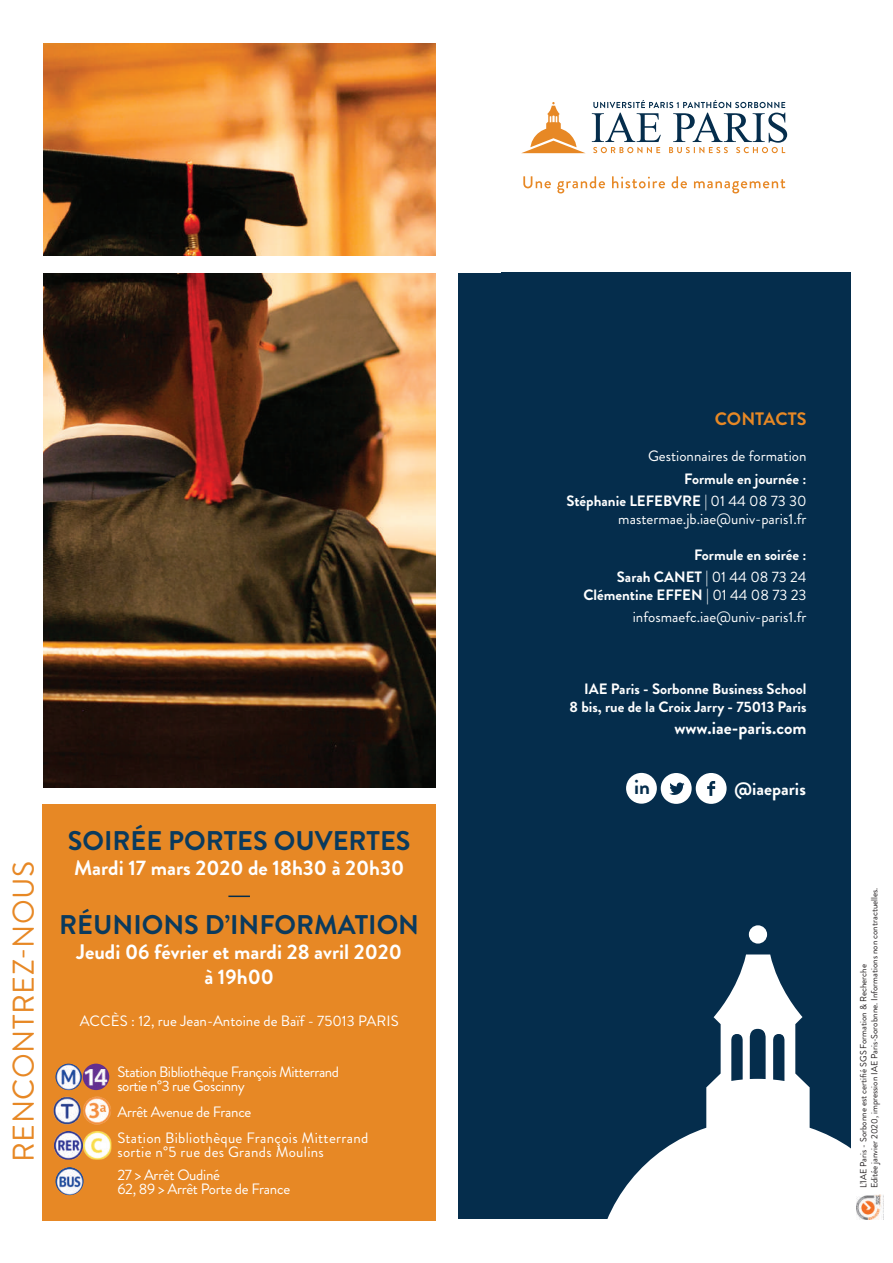
<style>
.page{position:relative;width:893px;height:1263px;background:#fff}
.page>*{position:absolute;margin:0;border:0;box-sizing:border-box;transform-origin:0 0}
.t1{font:30px "Brandon Grotesque";letter-spacing:.02em;color:#e78825}
.t2{font:700 27px "Brandon Grotesque";color:#0a3a5d}
.t3{font:700 21px/25.2px "Brandon Grotesque";color:#fff;text-align:center}
.t4{font:700 21px "Brandon Grotesque";color:#052d4c}
.t5{font:700 18px "Brandon Grotesque";color:#fff}
.t6{font:700 18px "Brandon Grotesque";color:#e78825}
.t7{font:15px/22.2px "Brandon Grotesque";color:#fff;text-align:right}
.t8{font:700 15px/22.2px "Brandon Grotesque";color:#fff;text-align:right}
.t9{font:15px/26.5px "Brandon Grotesque";letter-spacing:.02em;color:#fff}
.t10{font:15px/13.5px "Brandon Grotesque";letter-spacing:-.03em;color:#fff}
.t11{font:15px "Brandon Grotesque";letter-spacing:-.02em;color:#fff}
.t12{font:9px/10.8px "Brandon Grotesque";color:#231f20}
.s1{font-weight:400}
.s2{font-weight:700}
</style>
<div class="page">
<div style="left:458px;top:273px;width:392px;height:946px;background:#052d4c"></div>
<div style="left:749px;top:925px;width:18px;height:18px;background:#fff;border-radius:50%"></div>
<svg style="left:607px;top:954px;width:277px;height:266px;fill:#fff"></svg>
<div style="left:43px;top:804px;width:393px;height:416px;background:#e78825"></div>
<img style="left:856px;top:1194px;width:28px;height:25px">
<svg style="left:661px;top:773px;width:66px;height:31px"></svg>
<div style="left:626px;top:773px;width:31px;height:31px;background:#fff;border-radius:50%"></div>
<img style="left:53px;top:1096px;width:58px;height:29px">
<img style="left:54px;top:1131px;width:57px;height:29px">
<img style="left:55px;top:1167px;width:29px;height:28px;border-radius:14px">
<hr style="left:228px;top:895px;width:22px;height:2px;background:#052d4c">
<img style="left:55px;top:1063px;width:27px;height:27px;border-radius:13px">
<img style="left:83px;top:1063px;width:26px;height:27px;border-radius:13px">
<img style="left:43px;top:43px;width:392px;height:745px">
<div style="left:43px;top:256px;width:457px;height:17px;background:#fff"></div>
<svg style="left:592px;top:100px;width:195px;height:53px"></svg>
<svg style="left:522px;top:102px;width:63px;height:51px"></svg>
<svg style="left:523px;top:176px;width:262px;height:17px"></svg>
<h1 class="t1" style="left:3px;top:1162px;width:303px;rotate:-90deg">RENCONTREZ-NOUS</h1>
<h2 class="t2" style="left:68px;top:822px;width:344px">SOIRÉE PORTES OUVERTES</h2>
<h3 class="t3" style="left:74px;top:856px;width:332px">Mardi 17 mars 2020 de 18h30 à 20h30</h3>
<h2 class="t2" style="left:59px;top:905px;width:361px">RÉUNIONS D’INFORMATION</h2>
<h3 class="t3" style="left:76px;top:939px;width:327px">Jeudi 06 février et mardi 28 avril 2020 à 19h00</h3>
<p class="t7" style="left:80px;top:1010px;width:320px">ACCÈS : 12, rue Jean-Antoine de Baïf - 75013 PARIS</p>
<p class="t10" style="left:117px;top:1065px;width:223px">Station Bibliothèque François Mitterrand sortie n°3 rue Goscinny</p>
<p class="t9" style="left:117px;top:1098px;width:252px">Arrêt Avenue de France<br>Station Bibliothèque François Mitterrand</p>
<p class="t9" style="left:117px;top:1140px;width:208px;line-height:23.9px">sortie n°5 rue des Grands Moulins<br>27 &gt; Arrêt Oudiné</p>
<p class="t11" style="left:117px;top:1178px;width:174px">62, 89 &gt; Arrêt Porte de France</p>
<p class="t6" style="left:715px;top:407px;width:93px">CONTACTS</p>
<p class="t7" style="left:648px;top:445px;width:160px">Gestionnaires de formation</p>
<p class="t8" style="left:566px;top:468px;width:242px">Formule en journée :<br>Stéphanie LEFEBVRE <span class="s1">| 01 44 08 73 30</span></p>
<p class="t7" style="left:618px;top:508px;width:190px">mastermae.jb.iae@univ-paris1.fr</p>
<p class="t8" style="left:617px;top:544px;width:191px">Formule en soirée :<br>Sarah CANET <span class="s1">| 01 44 08 73 24</span></p>
<p class="t7" style="left:583px;top:584px;width:225px"><span class="s2">Clémentine EFFEN</span> | 01 44 08 73 23 infosmaefc.iae@univ-paris1.fr</p>
<p class="t8" style="left:570px;top:680px;width:238px;line-height:18px">IAE Paris - Sorbonne Business School<br>8 bis, rue de la Croix Jarry - 75013 Paris</p>
<p class="t5" style="left:674px;top:715px;width:134px">www.iae-paris.com</p>
<h3 class="t4" style="left:634px;top:772px;width:17px">in</h3>
<p class="t5" style="left:734px;top:776px;width:73px">@iaeparis</p>
<p class="t12" style="left:858px;top:1188px;width:302px;rotate:-90deg">L’IAE Paris - Sorbonne est certifié SGS Formation &amp; Recherche<br>Editée janvier 2020, impression IAE Paris-Sorobnne. Informations non contractuelles.</p>
</div>
